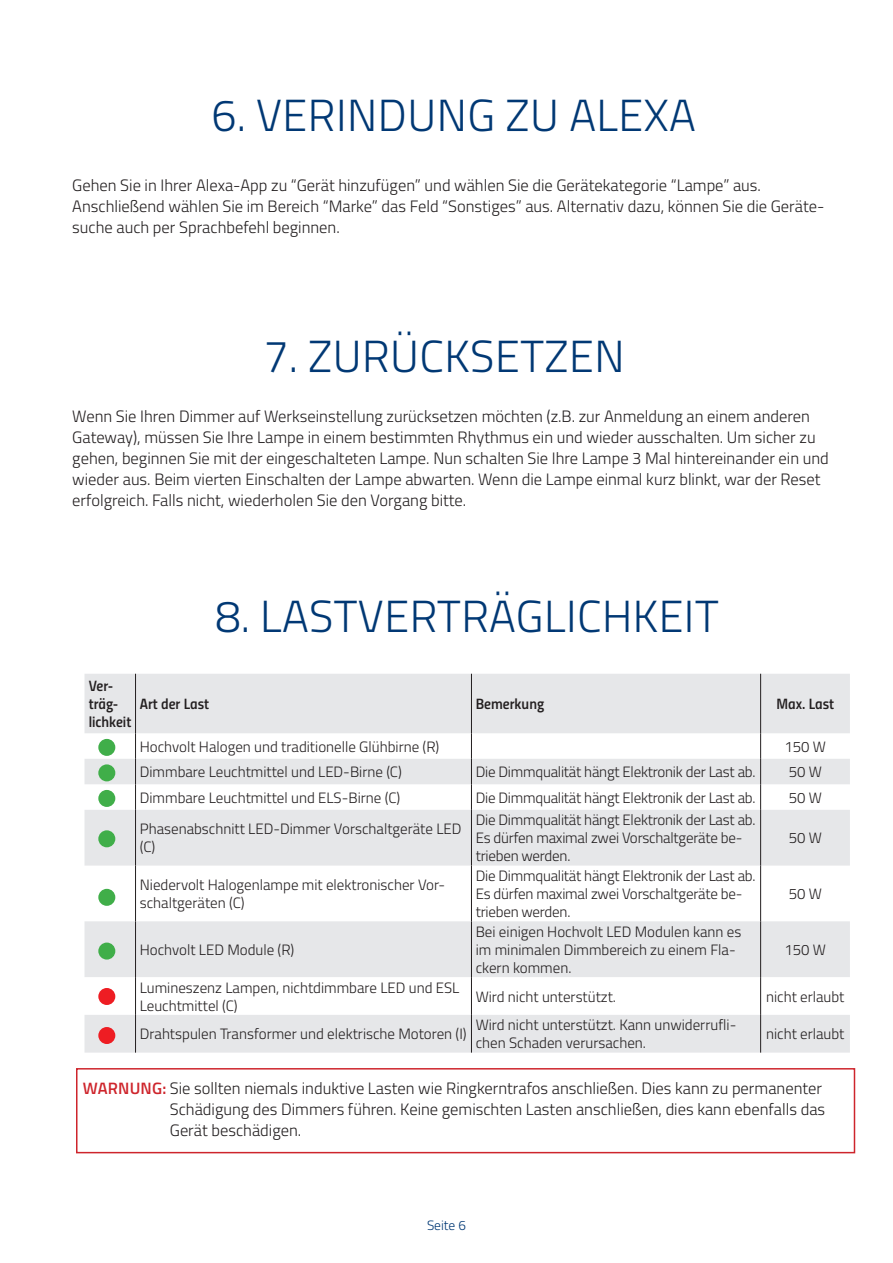
<style>
.page{position:relative;width:893px;height:1263px;background:#fff}
.page>*{position:absolute;margin:0;border:0;box-sizing:border-box;transform-origin:0 0}
.Headline{font:300 45px "Titillium";letter-spacing:.01em;color:#013874}
.Headline_weiß{font:300 16.5px/21px "Titillium";color:#231f20}
.Fließtext{font:300 16.5px/21px "Titillium";color:#231f20}
.Fließtext-2{font:300 15px/18px "Titillium";color:#231f20}
.Fließtext-3{font:15px/18px "Titillium Semibold Upright";color:#231f20}
.t1{font:300 13.5px "Titillium";color:#013874}
.s1{font-weight:600;color:#ce252c}
</style>
<div class="page">
<svg style="left:85px;top:674px;width:765px;height:378px;fill:#e6e7e9"></svg>
<hr style="left:135px;top:674px;width:1px;height:59px;background:#231f20">
<hr style="left:471px;top:674px;width:1px;height:59px;background:#231f20">
<hr style="left:760px;top:674px;width:1px;height:59px;background:#231f20">
<svg style="left:135px;top:733px;width:1px;height:77px"></svg>
<svg style="left:471px;top:733px;width:1px;height:77px"></svg>
<svg style="left:760px;top:733px;width:1px;height:77px"></svg>
<hr style="left:135px;top:810px;width:1px;height:55px;background:#231f20">
<hr style="left:471px;top:810px;width:1px;height:55px;background:#231f20">
<hr style="left:760px;top:810px;width:1px;height:55px;background:#231f20">
<hr style="left:135px;top:865px;width:1px;height:56px;background:#231f20">
<hr style="left:471px;top:865px;width:1px;height:56px;background:#231f20">
<hr style="left:760px;top:865px;width:1px;height:56px;background:#231f20">
<hr style="left:135px;top:921px;width:1px;height:56px;background:#231f20">
<hr style="left:471px;top:921px;width:1px;height:56px;background:#231f20">
<hr style="left:760px;top:921px;width:1px;height:56px;background:#231f20">
<hr style="left:135px;top:977px;width:1px;height:38px;background:#231f20">
<hr style="left:471px;top:977px;width:1px;height:38px;background:#231f20">
<hr style="left:760px;top:977px;width:1px;height:38px;background:#231f20">
<hr style="left:135px;top:1015px;width:1px;height:37px;background:#231f20">
<hr style="left:471px;top:1015px;width:1px;height:37px;background:#231f20">
<hr style="left:760px;top:1015px;width:1px;height:37px;background:#231f20">
<div style="left:76px;top:1068px;width:779px;height:85px;border:2px solid #ce252c"></div>
<div style="left:98px;top:988px;width:17px;height:17px;background:#ee1d23;border-radius:50%"></div>
<div style="left:98px;top:1027px;width:17px;height:17px;background:#ee1d23;border-radius:50%"></div>
<div style="left:98px;top:739px;width:17px;height:17px;background:#40ae49;border-radius:50%"></div>
<div style="left:98px;top:764px;width:17px;height:17px;background:#40ae49;border-radius:50%"></div>
<div style="left:98px;top:790px;width:17px;height:17px;background:#40ae49;border-radius:50%"></div>
<div style="left:98px;top:830px;width:17px;height:17px;background:#40ae49;border-radius:50%"></div>
<div style="left:98px;top:889px;width:17px;height:17px;background:#40ae49;border-radius:50%"></div>
<div style="left:98px;top:942px;width:17px;height:17px;background:#40ae49;border-radius:50%"></div>
<p class="Headline" style="left:212px;top:82px;width:486px">6. VERINDUNG ZU ALEXA</p>
<p class="Headline_weiß" style="left:72px;top:173px;width:754px">Gehen Sie in Ihrer Alexa-App zu “Gerät hinzufügen” und wählen Sie die Gerätekategorie “Lampe” aus.<br>Anschließend wählen Sie im Bereich “Marke” das Feld “Sonstiges” aus. Alternativ dazu, können Sie die Geräte&shy;suche auch per Sprachbefehl beginnen.</p>
<p class="Headline" style="left:264px;top:324px;width:363px">7. ZURÜCKSETZEN</p>
<p class="Headline_weiß" style="left:72px;top:404px;width:758px">Wenn Sie Ihren Dimmer auf Werkseinstellung zurücksetzen möchten (z.B. zur Anmeldung an einem anderen Gateway), müssen Sie Ihre Lampe in einem bestimmten Rhythmus ein und wieder ausschalten. Um sicher zu gehen, beginnen Sie mit der eingeschalteten Lampe. Nun schalten Sie Ihre Lampe 3 Mal hintereinander ein und wieder aus. Beim vierten Einschalten der Lampe abwarten. Wenn die Lampe einmal kurz blinkt, war der Reset erfolgreich. Falls nicht, wiederholen Sie den Vorgang bitte.</p>
<p class="Headline" style="left:215px;top:583px;width:505px">8. LASTVERTRÄGLICHKEIT</p>
<p class="Fließtext-3" style="left:89px;top:676px;width:44px">Ver&shy;träg&shy;lichkeit</p>
<p class="Fließtext-3" style="left:140px;top:694px;width:71px">Art der Last</p>
<p class="Fließtext-3" style="left:476px;top:694px;width:70px">Bemerkung</p>
<p class="Fließtext-3" style="left:776px;top:694px;width:59px">Max. Last</p>
<p class="Fließtext-2" style="left:140px;top:737px;width:301px">Hochvolt Halogen und traditionelle Glühbirne (R)</p>
<p class="Fließtext-2" style="left:784px;top:737px;width:43px">150 W</p>
<p class="Fließtext-2" style="left:140px;top:762px;width:264px">Dimmbare Leuchtmittel und LED-Birne (C)</p>
<p class="Fließtext-2" style="left:476px;top:762px;width:281px">Die Dimmqualität hängt Elektronik der Last ab.</p>
<p class="Fließtext-2" style="left:789px;top:762px;width:35px">50 W</p>
<p class="Fließtext-2" style="left:140px;top:788px;width:262px">Dimmbare Leuchtmittel und ELS-Birne (C)</p>
<p class="Fließtext-2" style="left:476px;top:788px;width:281px">Die Dimmqualität hängt Elektronik der Last ab.</p>
<p class="Fließtext-2" style="left:789px;top:788px;width:35px">50 W</p>
<p class="Fließtext-2" style="left:140px;top:819px;width:323px">Phasenabschnitt LED-Dimmer Vorschaltgeräte LED (C)</p>
<p class="Fließtext-2" style="left:476px;top:810px;width:281px">Die Dimmqualität hängt Elektronik der Last ab.</p>
<p class="Fließtext-2" style="left:476px;top:828px;width:268px">Es dürfen maximal zwei Vorschaltgeräte be&shy;trieben werden.</p>
<p class="Fließtext-2" style="left:789px;top:828px;width:35px">50 W</p>
<p class="Fließtext-2" style="left:140px;top:875px;width:307px">Niedervolt Halogenlampe mit elektronischer Vor&shy;schaltgeräten (C)</p>
<p class="Fließtext-2" style="left:140px;top:940px;width:156px">Hochvolt LED Module (R)</p>
<p class="Fließtext-2" style="left:476px;top:866px;width:281px">Die Dimmqualität hängt Elektronik der Last ab.</p>
<p class="Fließtext-2" style="left:476px;top:884px;width:268px">Es dürfen maximal zwei Vorschaltgeräte be&shy;trieben werden.</p>
<p class="Fließtext-2" style="left:789px;top:884px;width:35px">50 W</p>
<p class="Fließtext-2" style="left:476px;top:922px;width:267px">Bei einigen Hochvolt LED Modulen kann es im minimalen Dimmbereich zu einem Fla&shy;ckern kommen.</p>
<p class="Fließtext-2" style="left:784px;top:940px;width:43px">150 W</p>
<p class="Fließtext-2" style="left:140px;top:978px;width:321px">Lumineszenz Lampen, nichtdimmbare LED und ESL<br>Leuchtmittel (C)</p>
<p class="Fließtext-2" style="left:476px;top:987px;width:142px">Wird nicht unterstützt.</p>
<p class="Fließtext-2" style="left:766px;top:987px;width:80px">nicht erlaubt</p>
<p class="Fließtext-2" style="left:140px;top:1024px;width:328px">Drahtspulen Transformer und elektrische Motoren (I)</p>
<p class="Fließtext-2" style="left:476px;top:1015px;width:262px">Wird nicht unterstützt. Kann unwiderrufli&shy;chen Schaden verursachen.</p>
<p class="Fließtext-2" style="left:766px;top:1024px;width:80px">nicht erlaubt</p>
<p class="Fließtext" style="left:170px;top:1076px;width:657px;text-indent:-87px"><span class="s1">WARNUNG:</span> Sie sollten niemals induktive Lasten wie Ringkerntrafos anschließen. Dies kann zu permanenter<br>Schädigung des Dimmers führen. Keine gemischten Lasten anschließen, dies kann ebenfalls das<br>Gerät beschädigen.</p>
<p class="t1" style="left:427px;top:1215px;width:40px">Seite 6</p>
</div>
